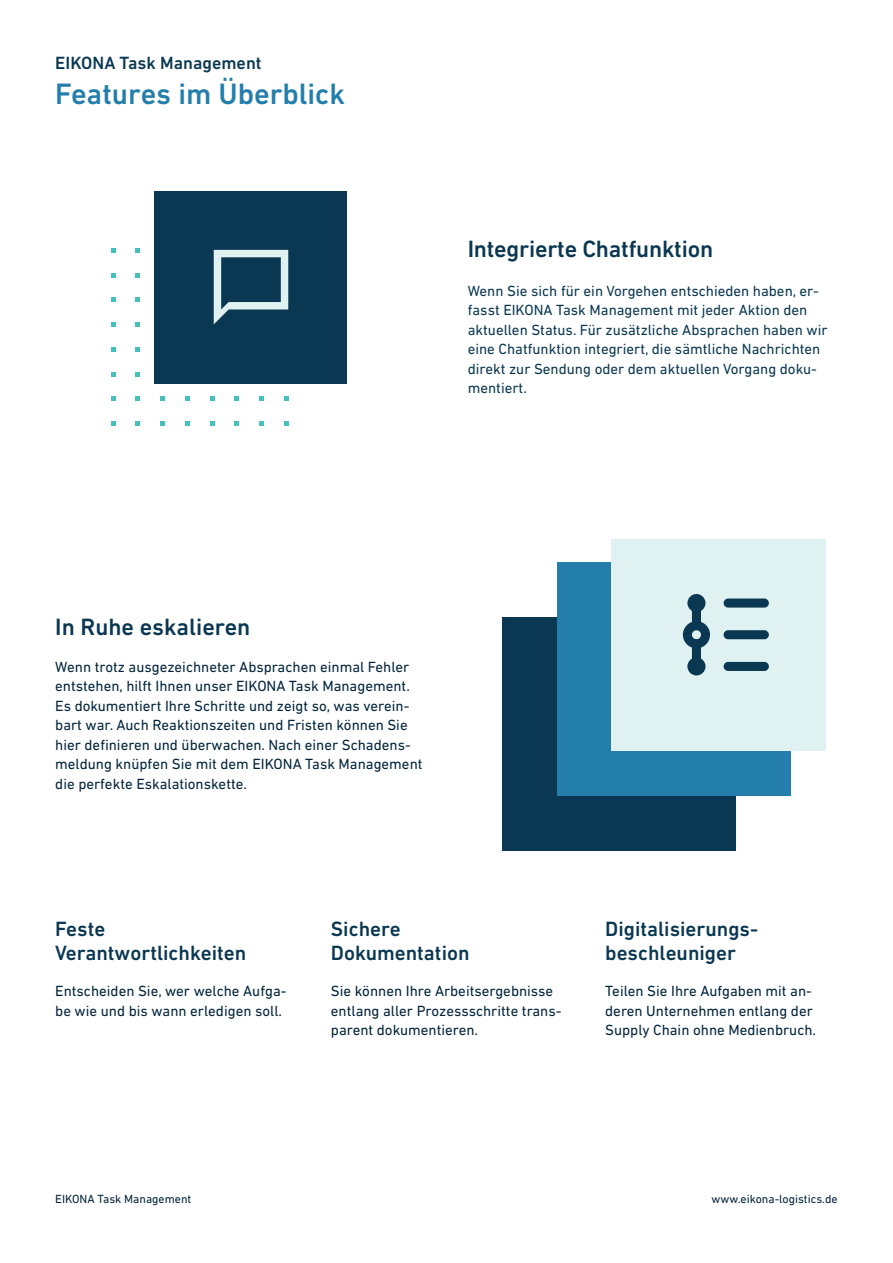
<style>
.page{position:relative;width:893px;height:1263px;background:#fff}
.page>*{position:absolute;margin:0;border:0;box-sizing:border-box;transform-origin:0 0}
.t1{font:500 30px "DIN Next LT Pro";color:#247eab}
.t2{font:500 24px "DIN Next LT Pro";letter-spacing:-.01em;color:#0a3751}
.t3{font:500 21px/24px "DIN Next LT Pro";color:#0a3751}
.t4{font:500 18px "DIN Next LT Pro";color:#0a3751}
.t5{font:15px/19.5px "DIN Next LT Pro";color:#02253c}
.t6{font:15px/19.5px "DIN Next LT Pro";color:#0a3751}
.t7{font:12px "DIN Next LT Pro";color:#02253c}
</style>
<div class="page">
<svg style="left:111px;top:248px;width:4px;height:5px"></svg>
<svg style="left:111px;top:273px;width:4px;height:4px"></svg>
<svg style="left:111px;top:297px;width:4px;height:5px"></svg>
<svg style="left:111px;top:322px;width:4px;height:5px"></svg>
<svg style="left:111px;top:347px;width:4px;height:5px"></svg>
<svg style="left:111px;top:372px;width:4px;height:5px"></svg>
<svg style="left:111px;top:396px;width:4px;height:5px"></svg>
<svg style="left:111px;top:421px;width:4px;height:5px"></svg>
<svg style="left:135px;top:248px;width:5px;height:5px"></svg>
<svg style="left:135px;top:273px;width:5px;height:4px"></svg>
<svg style="left:135px;top:297px;width:5px;height:5px"></svg>
<svg style="left:135px;top:322px;width:5px;height:5px"></svg>
<svg style="left:135px;top:347px;width:5px;height:5px"></svg>
<svg style="left:135px;top:372px;width:5px;height:5px"></svg>
<svg style="left:135px;top:396px;width:5px;height:5px"></svg>
<svg style="left:135px;top:421px;width:5px;height:5px"></svg>
<svg style="left:160px;top:396px;width:5px;height:5px"></svg>
<svg style="left:160px;top:421px;width:5px;height:5px"></svg>
<svg style="left:185px;top:396px;width:5px;height:5px"></svg>
<svg style="left:185px;top:421px;width:5px;height:5px"></svg>
<svg style="left:210px;top:396px;width:5px;height:5px"></svg>
<svg style="left:210px;top:421px;width:5px;height:5px"></svg>
<svg style="left:234px;top:396px;width:5px;height:5px"></svg>
<svg style="left:234px;top:421px;width:5px;height:5px"></svg>
<svg style="left:259px;top:396px;width:5px;height:5px"></svg>
<svg style="left:259px;top:421px;width:5px;height:5px"></svg>
<svg style="left:284px;top:396px;width:5px;height:5px"></svg>
<svg style="left:284px;top:421px;width:5px;height:5px"></svg>
<div style="left:155px;top:191px;width:192px;height:192px;background:#0a3751"></div>
<svg style="left:213px;top:249px;width:76px;height:76px"></svg>
<div style="left:503px;top:617px;width:233px;height:234px;background:#0a3751"></div>
<div style="left:557px;top:563px;width:233px;height:233px;background:#247eab"></div>
<div style="left:611px;top:539px;width:215px;height:212px;background:#dff1f0"></div>
<div style="left:724px;top:662px;width:45px;height:9px;background:#0a3751;border-radius:5px"></div>
<div style="left:724px;top:598px;width:45px;height:10px;background:#0a3751;border-radius:5px"></div>
<div style="left:692px;top:598px;width:9px;height:32px;background:#0a3751;border-radius:5px"></div>
<div style="left:692px;top:639px;width:9px;height:32px;background:#0a3751;border-radius:5px"></div>
<div style="left:687px;top:657px;width:18px;height:18px;background:#0a3751;border-radius:50%"></div>
<svg style="left:683px;top:621px;width:27px;height:27px"></svg>
<div style="left:687px;top:594px;width:18px;height:18px;background:#0a3751;border-radius:50%"></div>
<div style="left:724px;top:630px;width:45px;height:9px;background:#0a3751;border-radius:5px"></div>
<p class="t4" style="left:55px;top:52px;width:208px">EIKONA Task Management</p>
<h1 class="t1" style="left:55px;top:77px;width:291px">Features im Überblick</h1>
<h2 class="t2" style="left:468px;top:235px;width:247px">Integrierte Chatfunktion</h2>
<p class="t6" style="left:468px;top:281px;width:361px">Wenn Sie sich für ein Vorgehen entschieden haben, er&shy;fasst EIKONA Task Management mit jeder Aktion den aktuellen Status. Für zusätzliche Absprachen haben wir eine Chatfunktion integriert, die sämtliche Nachrichten direkt zur Sendung oder dem aktuellen Vorgang doku&shy;mentiert.</p>
<h2 class="t2" style="left:55px;top:613px;width:197px">In Ruhe eskalieren</h2>
<p class="t5" style="left:55px;top:657px;width:369px">Wenn trotz ausgezeichneter Absprachen einmal Fehler entstehen, hilft Ihnen unser EIKONA Task Management.<br>Es dokumentiert Ihre Schritte und zeigt so, was verein&shy;bart war. Auch Reaktionszeiten und Fristen können Sie hier definieren und überwachen. Nach einer Schadens&shy;meldung knüpfen Sie mit dem EIKONA Task Management die perfekte Eskalationskette.</p>
<h3 class="t3" style="left:55px;top:916px;width:192px">Feste<br>Verantwortlichkeiten</h3>
<p class="t5" style="left:55px;top:981px;width:233px">Entscheiden Sie, wer welche Aufga&shy;be wie und bis wann erledigen soll.</p>
<h3 class="t3" style="left:331px;top:916px;width:140px">Sichere<br>Dokumentation</h3>
<p class="t5" style="left:331px;top:981px;width:232px">Sie können Ihre Arbeitsergebnisse entlang aller Prozessschritte trans&shy;parent dokumentieren.</p>
<h3 class="t3" style="left:605px;top:916px;width:154px">Digitalisierungs&shy;beschleuniger</h3>
<p class="t5" style="left:605px;top:981px;width:212px">Teilen Sie Ihre Aufgaben mit an&shy;deren Unternehmen entlang der<br>Supply Chain ohne Medienbruch.</p>
<p class="t7" style="left:55px;top:1191px;width:138px">EIKONA Task Management</p>
<p class="t7" style="left:711px;top:1191px;width:128px">www.eikona-logistics.de</p>
</div>
